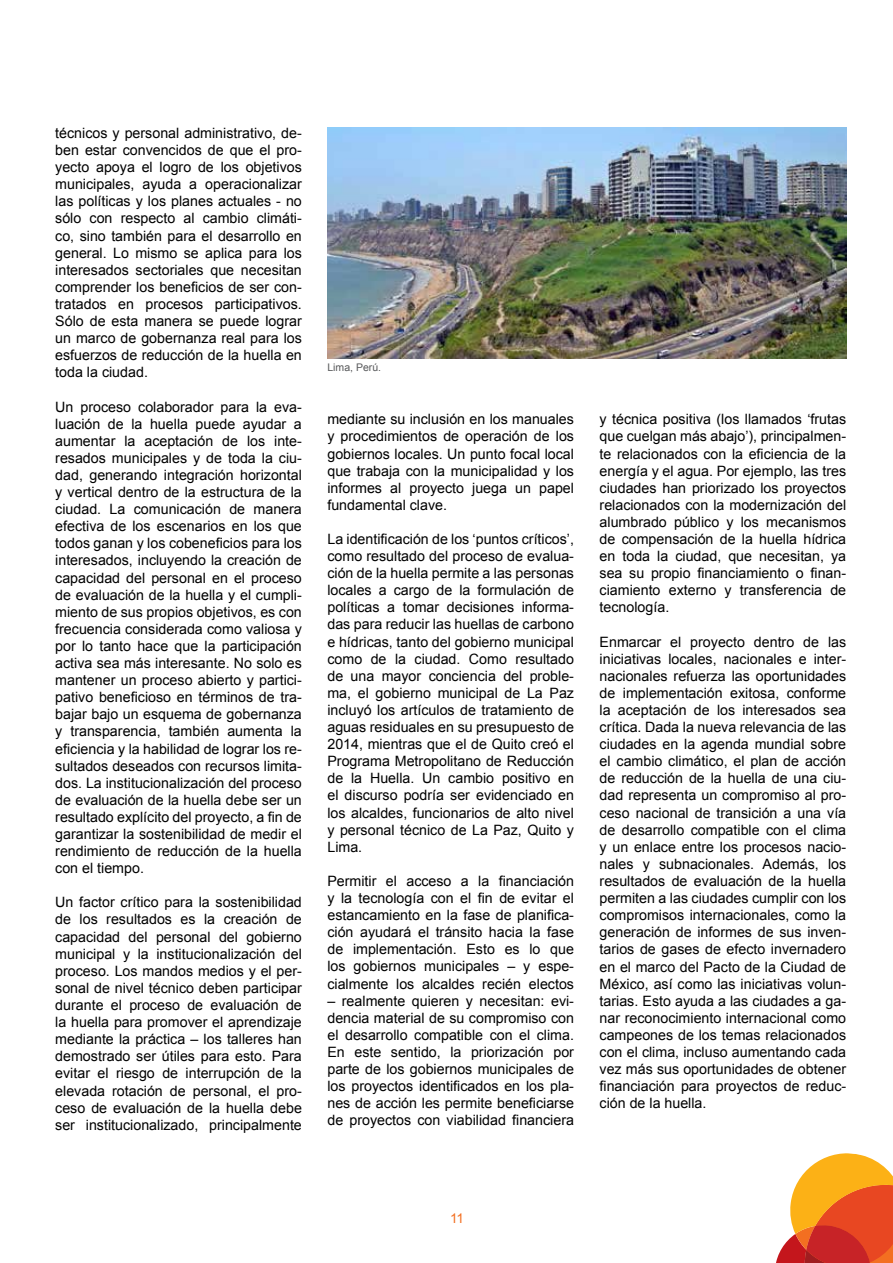
<style>
.page{position:relative;width:893px;height:1263px;background:#fff}
.page>*{position:absolute;margin:0;border:0;box-sizing:border-box;transform-origin:0 0}
.t1{font:14.25px/17.1px "Arial";color:#000;text-align:justify}
.t2{font:13.5px "Arial";color:#f36f21}
.t3{font:10.5px "Arial";color:#58595b}
</style>
<div class="page">
<svg style="left:776px;top:1153px;width:117px;height:110px"></svg>
<img style="left:327px;top:128px;width:519px;height:231px">
<p class="t1" style="left:55px;top:125px;width:248px">técnicos y personal administrativo, de&shy;ben estar convencidos de que el pro&shy;yecto apoya el logro de los objetivos municipales, ayuda a operacionalizar las políticas y los planes actuales - no sólo con respecto al cambio climáti&shy;co, sino también para el desarrollo en general. Lo mismo se aplica para los interesados sectoriales que necesitan comprender los beneficios de ser con&shy;tratados en procesos participativos.<br>Sólo de esta manera se puede lograr un marco de gobernanza real para los esfuerzos de reducción de la huella en toda la ciudad.</p>
<p class="t1" style="left:55px;top:398px;width:248px">Un proceso colaborador para la eva&shy;luación de la huella puede ayudar a aumentar la aceptación de los inte&shy;resados municipales y de toda la ciu&shy;dad, generando integración horizontal y vertical dentro de la estructura de la ciudad. La comunicación de manera efectiva de los escenarios en los que todos ganan y los cobeneficios para los interesados, incluyendo la creación de capacidad del personal en el proceso de evaluación de la huella y el cumpli&shy;miento de sus propios objetivos, es con frecuencia considerada como valiosa y por lo tanto hace que la participación activa sea más interesante. No solo es mantener un proceso abierto y partici&shy;pativo beneficioso en términos de tra&shy;bajar bajo un esquema de gobernanza y transparencia, también aumenta la eficiencia y la habilidad de lograr los re&shy;sultados deseados con recursos limita&shy;dos. La institucionalización del proceso de evaluación de la huella debe ser un resultado explícito del proyecto, a fin de garantizar la sostenibilidad de medir el rendimiento de reducción de la huella con el tiempo.</p>
<p class="t1" style="left:55px;top:894px;width:248px">Un factor crítico para la sostenibilidad de los resultados es la creación de capacidad del personal del gobierno municipal y la institucionalización del proceso. Los mandos medios y el per&shy;sonal de nivel técnico deben participar durante el proceso de evaluación de la huella para promover el aprendizaje mediante la práctica – los talleres han demostrado ser útiles para esto. Para evitar el riesgo de interrupción de la elevada rotación de personal, el pro&shy;ceso de evaluación de la huella debe ser institucionalizado, principalmente</p>
<p class="t3" style="left:327px;top:361px;width:55px">Lima, Perú.</p>
<p class="t1" style="left:327px;top:411px;width:248px">mediante su inclusión en los manuales y procedimientos de operación de los gobiernos locales. Un punto focal local que trabaja con la municipalidad y los informes al proyecto juega un papel fundamental clave.</p>
<p class="t1" style="left:327px;top:530px;width:248px">La identificación de los ‘puntos críticos’, como resultado del proceso de evalua&shy;ción de la huella permite a las personas locales a cargo de la formulación de políticas a tomar decisiones informa&shy;das para reducir las huellas de carbono e hídricas, tanto del gobierno municipal como de la ciudad. Como resultado de una mayor conciencia del proble&shy;ma, el gobierno municipal de La Paz incluyó los artículos de tratamiento de aguas residuales en su presupuesto de 2014, mientras que el de Quito creó el Programa Metropolitano de Reducción de la Huella. Un cambio positivo en el discurso podría ser evidenciado en los alcaldes, funcionarios de alto nivel y personal técnico de La Paz, Quito y Lima.</p>
<p class="t1" style="left:327px;top:872px;width:248px">Permitir el acceso a la financiación y la tecnología con el fin de evitar el estancamiento en la fase de planifica&shy;ción ayudará el tránsito hacia la fase de implementación. Esto es lo que los gobiernos municipales – y espe&shy;cialmente los alcaldes recién electos</p>
<p class="t1" style="left:327px;top:992px;width:248px">– realmente quieren y necesitan: evi&shy;dencia material de su compromiso con el desarrollo compatible con el clima.<br>En este sentido, la priorización por parte de los gobiernos municipales de los proyectos identificados en los pla&shy;nes de acción les permite beneficiarse de proyectos con viabilidad financiera</p>
<p class="t1" style="left:600px;top:411px;width:248px">y técnica positiva (los llamados ‘frutas que cuelgan más abajo’), principalmen&shy;te relacionados con la eficiencia de la energía y el agua. Por ejemplo, las tres ciudades han priorizado los proyectos relacionados con la modernización del alumbrado público y los mecanismos de compensación de la huella hídrica en toda la ciudad, que necesitan, ya sea su propio financiamiento o finan&shy;ciamiento externo y transferencia de tecnología.</p>
<p class="t1" style="left:600px;top:633px;width:248px">Enmarcar el proyecto dentro de las iniciativas locales, nacionales e inter&shy;nacionales refuerza las oportunidades de implementación exitosa, conforme la aceptación de los interesados sea crítica. Dada la nueva relevancia de las ciudades en la agenda mundial sobre el cambio climático, el plan de acción de reducción de la huella de una ciu&shy;dad representa un compromiso al pro&shy;ceso nacional de transición a una vía de desarrollo compatible con el clima y un enlace entre los procesos nacio&shy;nales y subnacionales. Además, los resultados de evaluación de la huella permiten a las ciudades cumplir con los compromisos internacionales, como la generación de informes de sus inven&shy;tarios de gases de efecto invernadero en el marco del Pacto de la Ciudad de México, así como las iniciativas volun&shy;tarias. Esto ayuda a las ciudades a ga&shy;nar reconocimiento internacional como campeones de los temas relacionados con el clima, incluso aumentando cada vez más sus oportunidades de obtener financiación para proyectos de reduc&shy;ción de la huella.</p>
<p class="t2" style="left:450px;top:1209px;width:16px">11</p>
</div>
